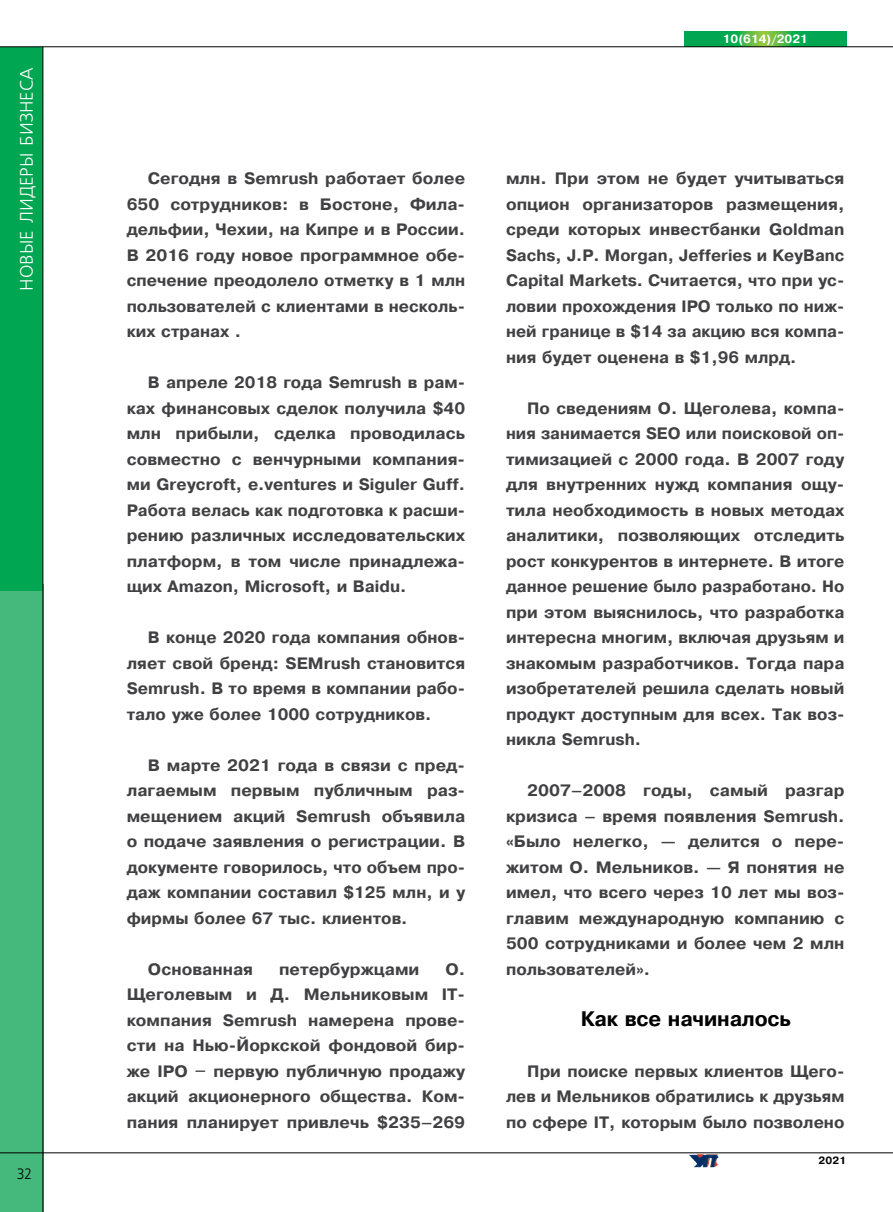
<style>
.page{position:relative;width:893px;height:1212px;background:#fff}
.page>*{position:absolute;margin:0;border:0;box-sizing:border-box;transform-origin:0 0}
.t1{font:700 21px "Pragmatica";letter-spacing:-.01em;color:#000}
.t2{font:18px "Free Set C";color:#fff}
.t3{font:700 16.5px/25.5px "Pragmatica";color:#414042;text-align:justify}
.t4{font:15px "Free Set C";color:#000;scale:.9 1}
.t5{font:700 12px "Pragmatica";color:#fff}
.t6{font:700 10.5px "Pragmatica";color:#000}
</style>
<div class="page">
<div style="left:0;top:584px;width:43px;height:628px;background:#45b97c"></div>
<div style="left:0;top:47px;width:43px;height:543px;background:#00a651"></div>
<svg style="left:685px;top:31px;width:161px;height:15px;background:#20ae4c"></svg>
<hr style="left:43px;top:47px;width:1px;height:1165px;background:#000">
<hr style="left:0;top:46px;width:893px;height:1px;background:#000">
<hr style="left:0;top:1152px;width:893px;height:1px;background:#000">
<img style="left:689px;top:1154px;width:30px;height:13px">
<p class="t2" style="left:17px;top:290px;width:224px;rotate:-90deg">Новые лидеры бизн еса</p>
<p class="t4" style="left:17px;top:1165px;width:18px">32</p>
<p class="t5" style="left:723px;top:31px;width:87px">10(614)/2021</p>
<p class="t3" style="left:127px;top:166px;width:340px;text-indent:21px">Сегодня в Semrush работает более 650 сотрудников: в Бостоне, Фила&shy;дельфии, Чехии, на Кипре и в России.<br>В 2016 году новое программное обе&shy;спечение преодолело отметку в 1 млн пользователей с клиентами в несколь&shy;ких странах .</p>
<p class="t3" style="left:127px;top:370px;width:340px;text-indent:21px">В апреле 2018 года Semrush в рам&shy;ках финансовых сделок получила $40 млн прибыли, сделка проводилась совместно с венчурными компания&shy;ми Greycroft, e.ventures и Siguler Guff.<br>Работа велась как подготовка к расши&shy;рению различных исследовательских платформ, в том числе принадлежа&shy;щих Amazon, Microsoft, и Baidu.</p>
<p class="t3" style="left:127px;top:625px;width:340px;text-indent:21px">В конце 2020 года компания обнов&shy;ляет свой бренд: SEMrush становится Semrush. В то время в компании рабо&shy;тало уже более 1000 сотрудников.</p>
<p class="t3" style="left:127px;top:752px;width:340px;text-align:left;text-indent:21px">В марте 2021 года в связи с пред&shy;лагаемым первым публичным раз&shy;мещением акций Semrush объявила о подаче заявления о регистрации. В документе говорилось, что объем про&shy;даж компании составил $125 млн, и у фирмы более 67 тыс. клиентов.</p>
<p class="t3" style="left:148px;top:956px;width:107px">Основанная</p>
<p class="t3" style="left:279px;top:956px;width:142px">петербуржцами</p>
<p class="t3" style="left:127px;top:956px;width:340px;text-indent:319px">О.<br>Щеголевым и Д. Мельниковым IТ&shy;компания Semrush намерена прове&shy;сти на Нью-Йоркской фондовой бир&shy;же IPO − первую публичную продажу акций акционерного общества. Ком&shy;пания планирует привлечь $235–269</p>
<p class="t3" style="left:506px;top:166px;width:340px">млн. При этом не будет учитываться опцион организаторов размещения, среди которых инвестбанки Goldman Sachs, J.P. Morgan, Jefferies и KeyBanc Capital Markets. Считается, что при ус&shy;ловии прохождения IPO только по ниж&shy;ней границе в $14 за акцию вся компа&shy;ния будет оценена в $1,96 млрд.</p>
<p class="t3" style="left:506px;top:395px;width:340px;text-indent:21px">По сведениям О. Щеголева, компа&shy;ния занимается SEO или поисковой оп&shy;тимизацией с 2000 года. В 2007 году для внутренних нужд компания ощу&shy;тила необходимость в новых методах аналитики, позволяющих отследить рост конкурентов в интернете. В итоге данное решение было разработано. Но при этом выяснилось, что разработка интересна многим, включая друзьям и знакомым разработчиков. Тогда пара изобретателей решила сделать новый продукт доступным для всех. Так воз&shy;никла Semrush.</p>
<p class="t3" style="left:506px;top:778px;width:340px;text-indent:21px">2007–2008 годы, самый разгар кризиса – время появления Semrush. «Было нелегко, — делится о пере&shy;житом О. Мельников. — Я понятия не имел, что всего через 10 лет мы воз&shy;главим международную компанию с 500 сотрудниками и более чем 2 млн пользователей».</p>
<p class="t1" style="left:581px;top:1005px;width:212px">Как все начиналось</p>
<p class="t3" style="left:506px;top:1058px;width:340px;text-indent:21px">При поиске первых клиентов Щего&shy;лев и Мельников обратились к друзьям по сфере IТ, которым было позволено</p>
<p class="t6" style="left:818px;top:1154px;width:29px">2021</p>
</div>
